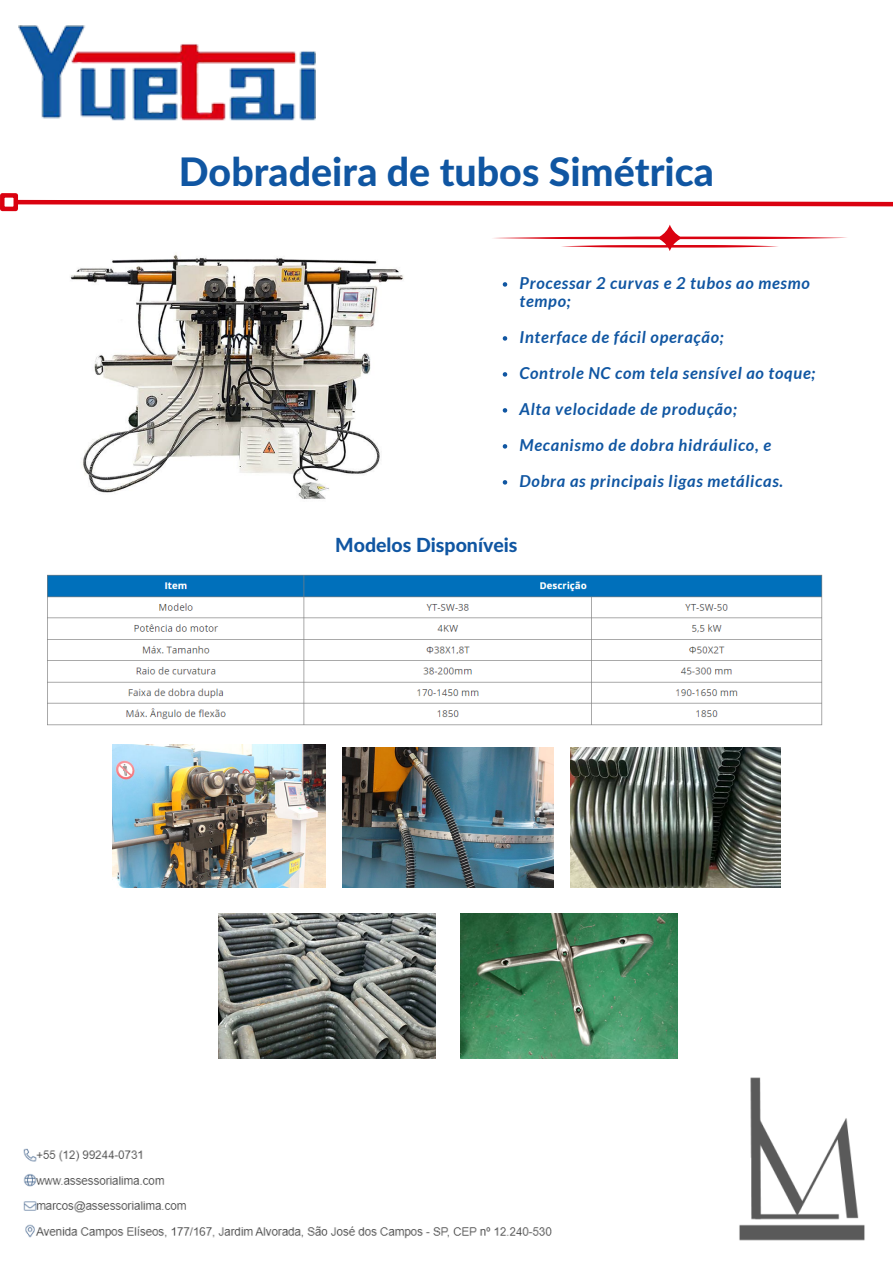
<style>
.page{position:relative;width:893px;height:1264px;background:#fff}
.page>*{position:absolute;margin:0;border:0;box-sizing:border-box;transform-origin:0 0}
.t1{font:800 39.3px "Lato Latin";color:#1056a2}
.t2{font:800 19.5px "Lato Latin";color:#1056a2}
.t3{font:italic 700 16.5px/18px "Lato";letter-spacing:.045em;color:#1056a2}
</style>
<div class="page">
<img style="left:19px;top:25px;width:296px;height:96px">
<svg style="left:493px;top:224px;width:354px;height:27px"></svg>
<img style="left:23px;top:1148px;width:529px;height:91px">
<img style="left:739px;top:1077px;width:126px;height:164px">
<svg style="left:18px;top:199px;width:874px;height:8px"></svg>
<div style="left:0;top:193px;width:18px;height:18px;border:4px solid #da0210"></div>
<img style="left:70px;top:254px;width:334px;height:245px">
<img style="left:47px;top:574px;width:775px;height:152px">
<img style="left:112px;top:745px;width:214px;height:142px">
<img style="left:343px;top:747px;width:210px;height:140px">
<img style="left:570px;top:747px;width:210px;height:140px">
<img style="left:219px;top:913px;width:217px;height:145px">
<img style="left:460px;top:913px;width:217px;height:145px">
<svg style="left:502px;top:282px;width:5px;height:5px"></svg>
<svg style="left:502px;top:336px;width:5px;height:4px"></svg>
<svg style="left:502px;top:372px;width:5px;height:4px"></svg>
<svg style="left:502px;top:408px;width:5px;height:4px"></svg>
<svg style="left:502px;top:444px;width:5px;height:4px"></svg>
<svg style="left:502px;top:480px;width:5px;height:4px"></svg>
<p class="t1" style="left:179px;top:155px;width:536px">Dobradeira de tubos Simétrica</p>
<p class="t3" style="left:519px;top:273px;width:292px">Processar 2 curvas e 2 tubos ao mesmo tempo;</p>
<p class="t3" style="left:519px;top:327px;width:205px">Interface de fácil operação;</p>
<p class="t3" style="left:519px;top:363px;width:297px">Controle NC com tela sensível ao toque;</p>
<p class="t3" style="left:519px;top:399px;width:219px">Alta velocidade de produção;</p>
<p class="t3" style="left:519px;top:435px;width:253px">Mecanismo de dobra hidráulico, e</p>
<p class="t3" style="left:519px;top:471px;width:265px">Dobra as principais ligas metálicas.</p>
<p class="t2" style="left:335px;top:536px;width:184px">Modelos Disponíveis</p>
</div>
